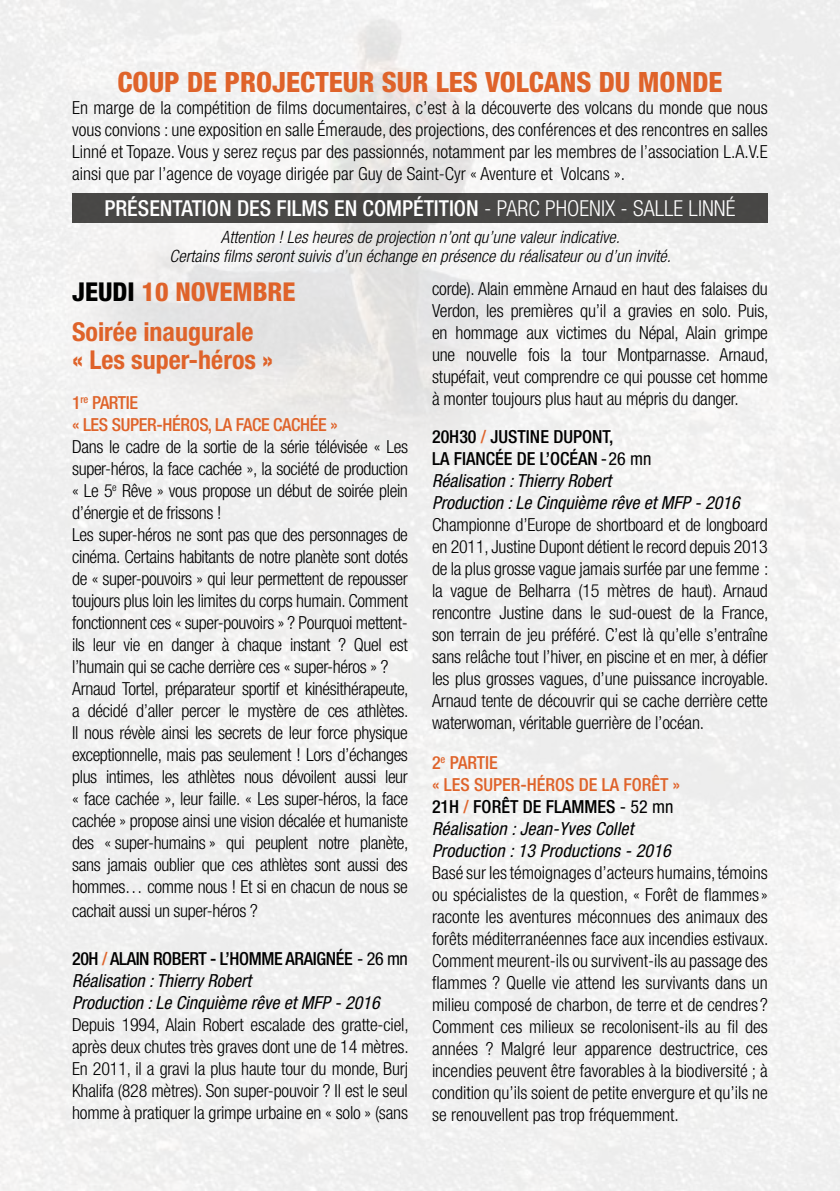
<style>
.page{position:relative;width:840px;height:1191px;background:#fff}
.page>*{position:absolute;margin:0;border:0;box-sizing:border-box;transform-origin:0 0}
.t1{font:800 condensed 28px "Helvetica Neue LT Std";color:#df632a}
.t2{font:700 condensed 26px/40px "Helvetica Neue LT Std";color:#df632a}
.t3{font:500 condensed 22px "Helvetica Neue LT Std";color:#fff}
.t4{font:300 condensed 18px/22px "Helvetica Neue LT Std";letter-spacing:-.02em;color:#000;text-align:justify}
.t5{font:italic condensed 18px/22px "Helvetica Neue LT Std";color:#000}
.t6{font:500 condensed 18px "Helvetica Neue LT Std";color:#000}
.t7{font:500 condensed 18px/22px "Helvetica Neue LT Std";color:#df632a}
.t8{font:500 condensed 18px/22px "Helvetica Neue LT Std";letter-spacing:-.02em;color:#df632a}
.t9{font:condensed 18px "Helvetica Neue LT Std";color:#000}
.t10{font:italic 300 condensed 17px/19px "Helvetica Neue LT Std";color:#000;text-align:center}
.s1{font-weight:300}
.s2{font-weight:800;color:#000}
.s3{font-weight:800}
.s4{color:#df632a}
.s5{color:#000}
</style>
<div class="page">
<img style="left:0;top:0;width:839px;height:1191px">
<div style="left:72px;top:193px;width:695px;height:30px;background:#484846"></div>
<h1 class="t1" style="left:117px;top:65px;width:606px">COUP DE PROJECTEUR SUR LES VOLCANS DU MONDE</h1>
<p class="t4" style="left:72px;top:96px;width:697px">En marge de la compétition de films documentaires, c’est à la découverte des volcans du monde que nous vous convions : une exposition en salle Émeraude, des projections, des conférences et des rencontres en salles Linné et Topaze. Vous y serez reçus par des passionnés, notamment par les membres de l’association L.A.V.E ainsi que par l’agence de voyage dirigée par Guy de Saint-Cyr « Aventure et Volcans ».</p>
<p class="t3" style="left:104px;top:195px;width:632px">PRÉSENTATION DES FILMS EN COMPÉTITION <span class="s1">- PARC PHOENIX - SALLE LINNé</span></p>
<p class="t10" style="left:169px;top:228px;width:502px">Attention ! Les heures de projection n’ont qu’une valeur indicative.<br>Certains films seront suivis d’un échange en présence du réalisateur ou d’un invité.</p>
<h2 class="t2" style="left:72px;top:271px;width:210px"><span class="s2">JEUDI</span> <span class="s3">10 NOVEMBRE<br></span>Soirée inaugurale</h2>
<h2 class="t2" style="left:72px;top:339px;width:203px">« Les super-héros »</h2>
<p class="t8" style="left:72px;top:391px;width:267px">1<sup>RE</sup> PARTIE<br>« LES SUPER-HÉROS, LA FACE CACHÉE »</p>
<p class="t4" style="left:72px;top:435px;width:338px;text-align:left">Dans le cadre de la sortie de la série télévisée « Les super-héros, la face cachée », la société de production « Le 5<sup>e</sup> Rêve » vous propose un début de soirée plein d’énergie et de frissons !<br>Les super-héros ne sont pas que des personnages de cinéma. Certains habitants de notre planète sont dotés de « super-pouvoirs » qui leur permettent de repousser toujours plus loin les limites du corps humain. Comment fonctionnent ces « super-pouvoirs » ? Pourquoi mettent&shy;ils leur vie en danger à chaque instant ? Quel est l’humain qui se cache derrière ces « super-héros » ?<br>Arnaud Tortel, préparateur sportif et kinésithérapeute, a décidé d’aller percer le mystère de ces athlètes.<br>Il nous révèle ainsi les secrets de leur force physique exceptionnelle, mais pas seulement ! Lors d’échanges plus intimes, les athlètes nous dévoilent aussi leur « face cachée », leur faille. « Les super-héros, la face cachée » propose ainsi une vision décalée et humaniste des « super-humains » qui peuplent notre planète, sans jamais oublier que ces athlètes sont aussi des hommes… comme nous ! Et si en chacun de nous se</p>
<p class="t4" style="left:72px;top:899px;width:187px">cachait aussi un super-héros ?</p>
<p class="t6" style="left:72px;top:947px;width:47px">20H <span class="s4">/</span>ALAIN</p>
<p class="t6" style="left:153px;top:947px;width:10px">ROBERT</p>
<p class="t6" style="left:210px;top:947px;width:31px">- L’HOMME</p>
<p class="t6" style="left:285px;top:947px;width:9px">ARAI</p>
<p class="t6" style="left:316px;top:947px;width:19px">GNÉE</p>
<p class="t9" style="left:357px;top:948px;width:52px">- 26 mn</p>
<p class="t5" style="left:72px;top:970px;width:309px">Réalisation : Thierry Robert<br>Production : Le Cinquième rêve et MFP - 2016</p>
<p class="t4" style="left:72px;top:1013px;width:338px">Depuis 1994, Alain Robert escalade des gratte-ciel, après deux chutes très graves dont une de 14 mètres.<br>En 2011, il a gravi la plus haute tour du monde, Burj Khalifa (828 mètres). Son super-pouvoir ? Il est le seul homme à pratiquer la grimpe urbaine en « solo » (sans</p>
<p class="t4" style="left:432px;top:277px;width:338px">corde). Alain emmène Arnaud en haut des falaises du Verdon, les premières qu’il a gravies en solo. Puis, en hommage aux victimes du Népal, Alain grimpe une nouvelle fois la tour Montparnasse. Arnaud, stupéfait, veut comprendre ce qui pousse cet homme à monter toujours plus haut au mépris du danger.</p>
<p class="t6" style="left:432px;top:426px;width:68px">20H30 <span class="s4">/</span> JUSTINE</p>
<p class="t6" style="left:553px;top:426px;width:21px">DUPONT</p>
<p class="t6" style="left:608px;top:426px;width:6px">,</p>
<p class="t6" style="left:432px;top:448px;width:40px">LA FIANCÉE</p>
<p class="t6" style="left:516px;top:448px;width:44px">DE L’OCÉAN</p>
<p class="t9" style="left:600px;top:448px;width:52px">- 26 mn</p>
<p class="t5" style="left:432px;top:470px;width:309px">Réalisation : Thierry Robert<br>Production : Le Cinquième rêve et MFP - 2016</p>
<p class="t4" style="left:432px;top:513px;width:338px">Championne d’Europe de shortboard et de longboard en 2011, Justine Dupont détient le record depuis 2013 de la plus grosse vague jamais surfée par une femme : la vague de Belharra (15 mètres de haut). Arnaud rencontre Justine dans le sud-ouest de la France, son terrain de jeu préféré. C’est là qu’elle s’entraîne sans relâche tout l’hiver, en piscine et en mer, à défier les plus grosses vagues, d’une puissance incroyable.<br>Arnaud tente de découvrir qui se cache derrière cette waterwoman, véritable guerrière de l’océan.</p>
<p class="t7" style="left:432px;top:751px;width:249px">2<sup>E</sup> PARTIE<br>« LES SUPER-HÉROS DE LA FORÊT »<br><span class="s5">21H</span> / <span class="s5">FORÊT</span></p>
<p class="t6" style="left:522px;top:796px;width:43px">DE FLAMMES</p>
<p class="t9" style="left:619px;top:796px;width:55px">- 52 mn</p>
<p class="t5" style="left:432px;top:818px;width:240px">Réalisation : Jean-Yves Collet<br>Production : 13 Productions - 2016</p>
<p class="t4" style="left:432px;top:861px;width:338px">Basé sur les témoignages d’acteurs humains, témoins ou spécialistes de la question, « Forêt de flammes » raconte les aventures méconnues des animaux des forêts méditerranéennes face aux incendies estivaux.<br>Comment meurent-ils ou survivent-ils au passage des flammes ? Quelle vie attend les survivants dans un milieu composé de charbon, de terre et de cendres?<br>Comment ces milieux se recolonisent-ils au fil des années ? Malgré leur apparence destructrice, ces incendies peuvent être favorables à la biodiversité ; à condition qu’ils soient de petite envergure et qu’ils ne se renouvellent pas trop fréquemment.</p>
</div>
